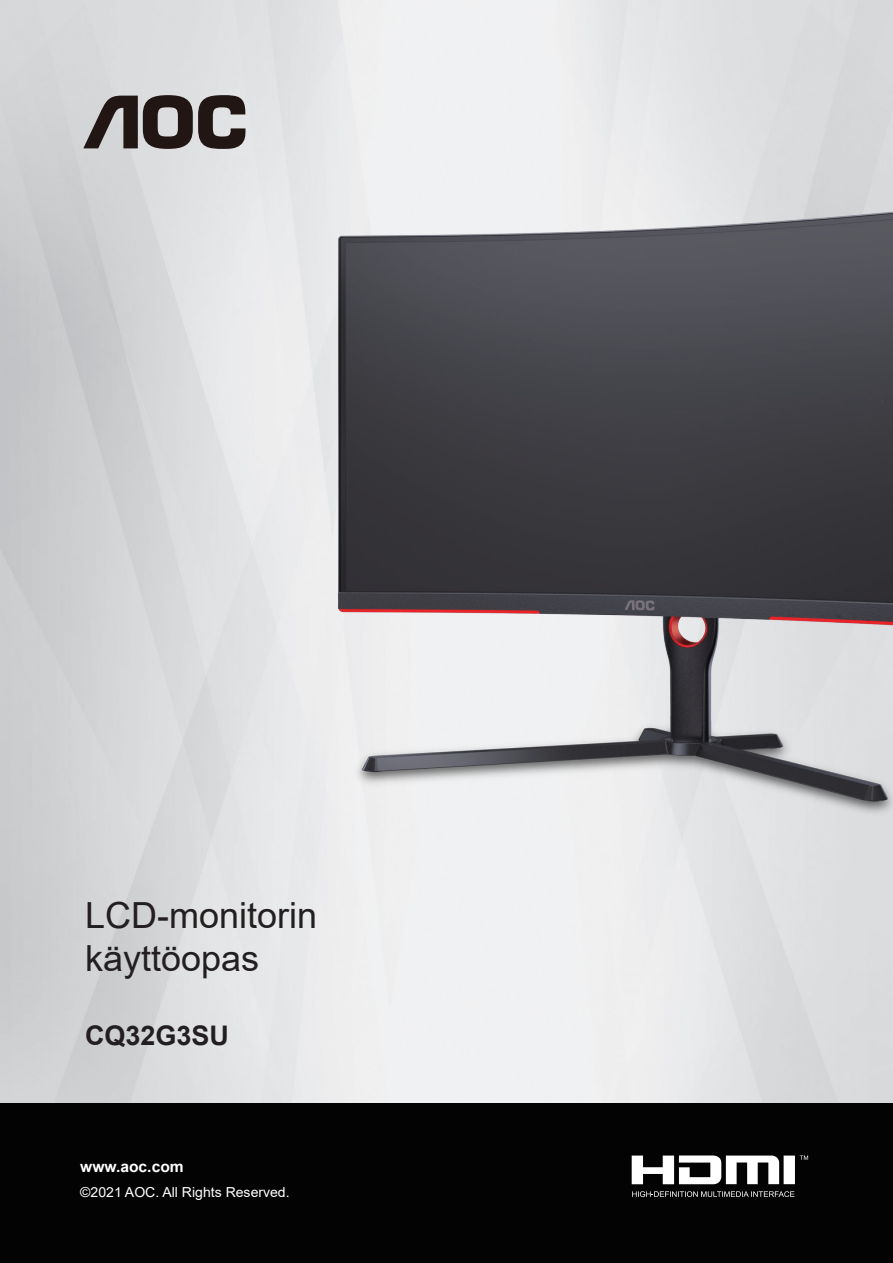
<style>
.page{position:relative;width:893px;height:1263px;background:#fff}
.page>*{position:absolute;margin:0;border:0;box-sizing:border-box;transform-origin:0 0}
.t1{font:36px/43.2px "Arial";color:#231f20}
.t2{font:700 27px "Arial";color:#231f20}
.t3{font:700 15.3px "Arial";color:#fff}
.t4{font:13.8px "Arial";color:#fff}
</style>
<div class="page">
<img style="left:0;top:0;width:893px;height:1104px">
<svg style="left:83px;top:95px;width:162px;height:54px;background:#706a69"></svg>
<div style="left:0;top:1104px;width:893px;height:159px;background:#030303"></div>
<svg style="left:632px;top:1155px;width:176px;height:29px"></svg>
<svg style="left:632px;top:1191px;width:162px;height:6px"></svg>
<img style="left:251px;top:84px;width:642px;height:785px">
<h1 class="t1" style="left:85px;top:894px;width:234px">LCD-monitorin käyttöopas</h1>
<h2 class="t2" style="left:85px;top:1016px;width:146px">CQ32G3SU</h2>
<p class="t3" style="left:80px;top:1156px;width:105px">www.aoc.com</p>
<p class="t4" style="left:80px;top:1183px;width:211px">©2021 AOC. All Rights Reserved.</p>
</div>
